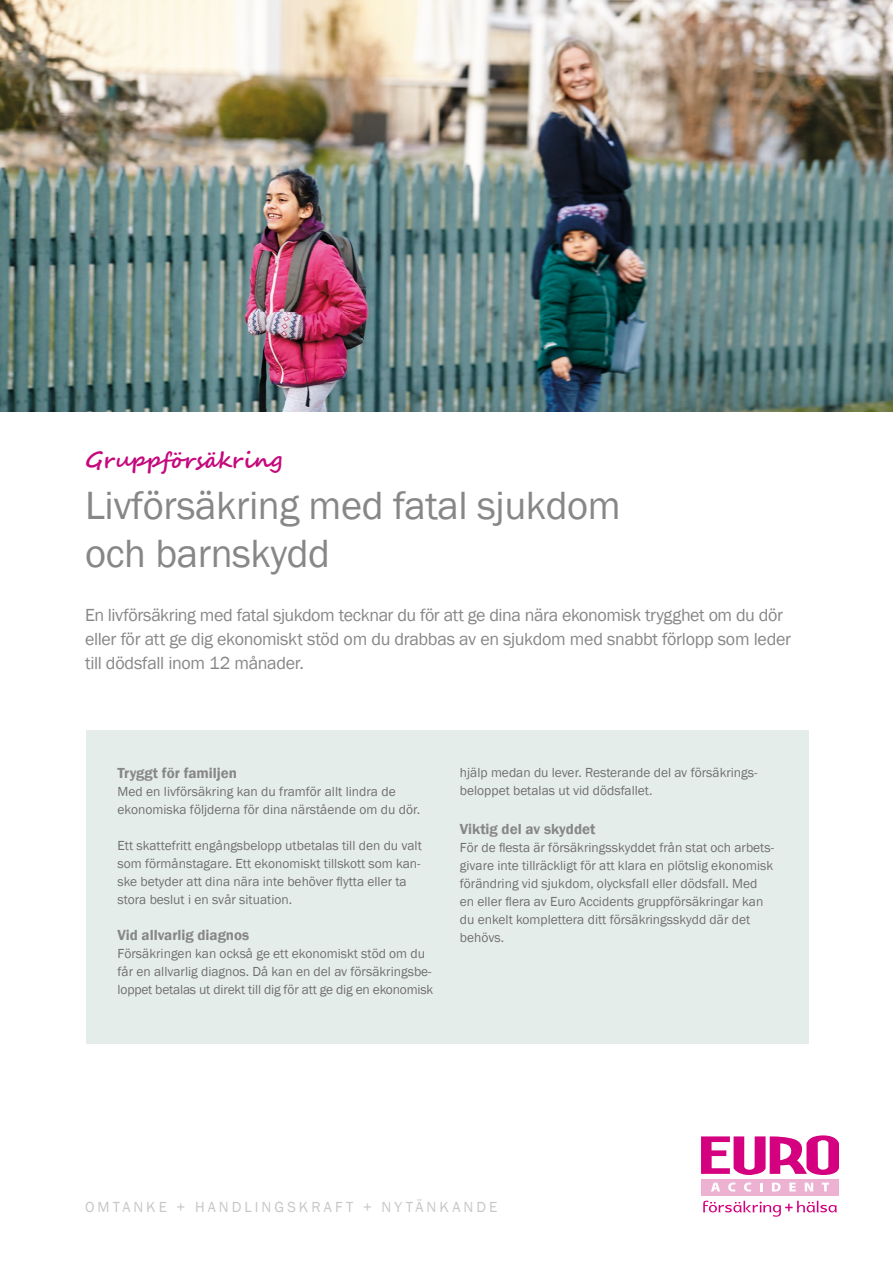
<style>
.page{position:relative;width:893px;height:1263px;background:#fff}
.page>*{position:absolute;margin:0;border:0;box-sizing:border-box;transform-origin:0 0}
.t1{font:40.5px/48.6px "Franklin Gothic";letter-spacing:-.01em;color:#878787}
.Bröd_framsida{font:700 22.5px "Segoe Script";color:#c5097d}
.ingress{font:18px/24px "Franklin Gothic";letter-spacing:-.02em;color:#878787}
.Bröd_9{font:600 15px "Franklin Gothic";color:#878787}
.t2{font:15px "Franklin Gothic";letter-spacing:.205em;color:#c7c7c6}
.Bröd_9-2{font:13.5px/18px "Franklin Gothic";color:#70706f}
</style>
<div class="page">
<img style="left:0;top:0;width:893px;height:411px">
<svg style="left:701px;top:1135px;width:138px;height:40px"></svg>
<div style="left:701px;top:1179px;width:138px;height:16px;background:#edb2d2"></div>
<svg style="left:744px;top:1182px;width:7px;height:9px"></svg>
<svg style="left:728px;top:1182px;width:8px;height:9px"></svg>
<svg style="left:760px;top:1183px;width:3px;height:8px"></svg>
<svg style="left:711px;top:1182px;width:9px;height:9px"></svg>
<svg style="left:805px;top:1182px;width:8px;height:9px"></svg>
<svg style="left:822px;top:1182px;width:7px;height:9px"></svg>
<svg style="left:789px;top:1182px;width:7px;height:9px"></svg>
<svg style="left:772px;top:1182px;width:9px;height:9px"></svg>
<svg style="left:703px;top:1200px;width:134px;height:17px"></svg>
<div style="left:86px;top:731px;width:723px;height:313px;background:#e5edeb"></div>
<p class="Bröd_framsida" style="left:85px;top:441px;width:199px">Gruppförsäkring</p>
<p class="t1" style="left:85px;top:482px;width:537px">Livförsäkring med fatal sjukdom och barnskydd</p>
<p class="ingress" style="left:85px;top:603px;width:708px">En livförsäkring med fatal sjukdom tecknar du för att ge dina nära ekonomisk trygghet om du dör eller för att ge dig ekonomiskt stöd om du drabbas av en sjukdom med snabbt förlopp som leder till dödsfall inom 12 månader.</p>
<p class="Bröd_9" style="left:118px;top:764px;width:121px">Tryggt för familjen</p>
<p class="Bröd_9-2" style="left:118px;top:783px;width:304px">Med en livförsäkring kan du framför allt lindra de ekonomiska följderna för dina närstående om du dör.</p>
<p class="Bröd_9-2" style="left:118px;top:837px;width:306px">Ett skattefritt engångsbelopp utbetalas till den du valt som förmånstagare. Ett ekonomiskt tillskott som kan&shy;ske betyder att dina nära inte behöver flytta eller ta stora beslut i en svår situation.</p>
<p class="Bröd_9" style="left:118px;top:926px;width:133px">Vid allvarlig diagnos</p>
<p class="Bröd_9-2" style="left:118px;top:945px;width:317px">Försäkringen kan också ge ett ekonomiskt stöd om du får en allvarlig diagnos. Då kan en del av försäkringsbe&shy;loppet betalas ut direkt till dig för att ge dig en ekonomisk</p>
<p class="Bröd_9-2" style="left:460px;top:764px;width:299px">hjälp medan du lever. Resterande del av försäkrings&shy;beloppet betalas ut vid dödsfallet.</p>
<p class="Bröd_9" style="left:460px;top:820px;width:137px">Viktig del av skyddet</p>
<p class="Bröd_9-2" style="left:460px;top:839px;width:316px">För de flesta är försäkringsskyddet från stat och arbets&shy;givare inte tillräckligt för att klara en plötslig ekonomisk förändring vid sjukdom, olycksfall eller dödsfall. Med en eller flera av Euro Accidents gruppförsäkringar kan du enkelt komplettera ditt försäkringsskydd där det behövs.</p>
<p class="t2" style="left:85px;top:1198px;width:414px">OMTANKE + HANDLINGSKRAFT + NYTÄNKANDE</p>
</div>
